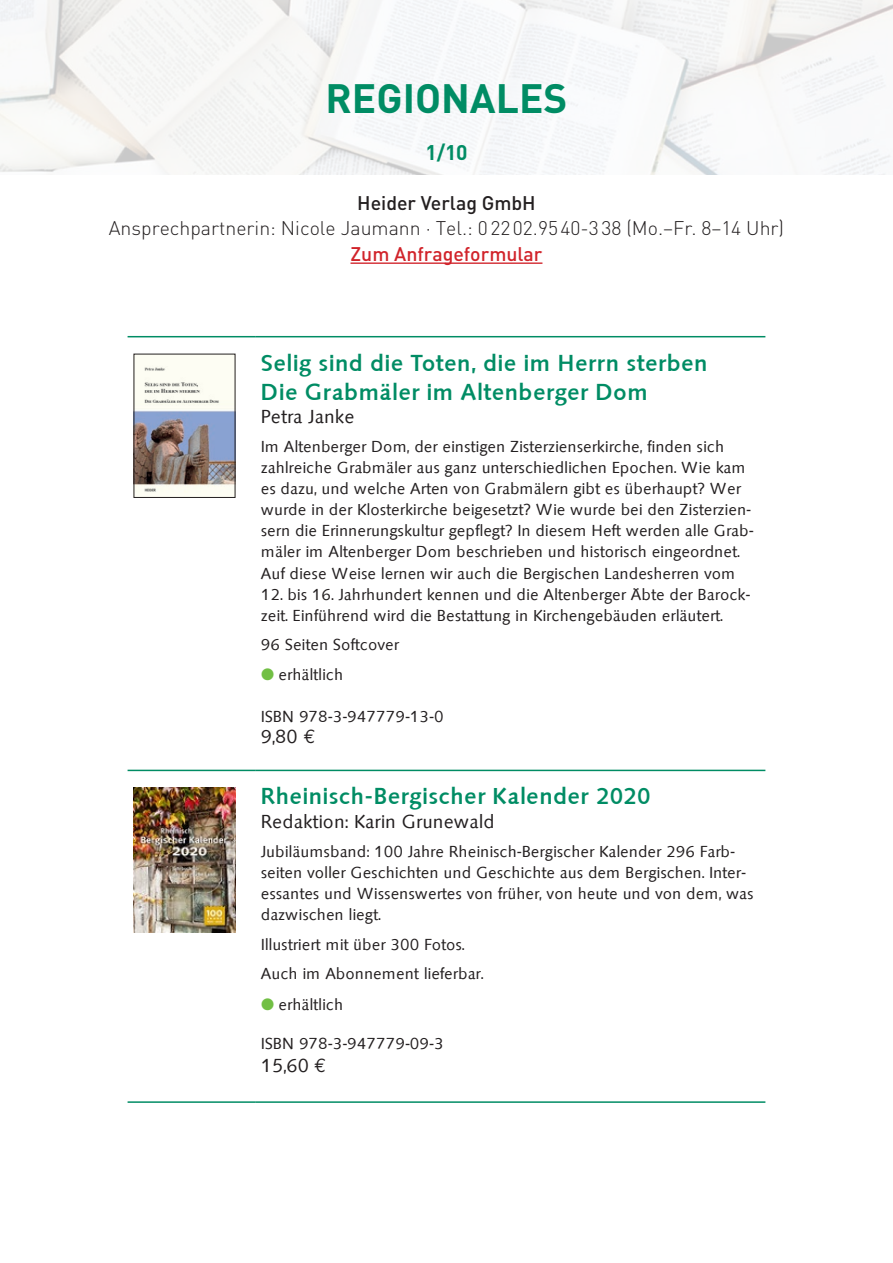
<style>
.page{position:relative;width:893px;height:1263px;background:#fff}
.page>*{position:absolute;margin:0;border:0;box-sizing:border-box;transform-origin:0 0}
.t1{font:700 40.5px "FF Din Heider";color:#008c64}
.t2{font:500 24px/28.8px "Saxony";letter-spacing:.01em;color:#008c64}
.t3{font:700 21px "FF Din Heider";color:#008c64}
.t4{font:300 19.5px "FF Din Heider";color:#231f20}
.t5{font:19.5px "Saxony";color:#231f20}
.t6{font:19.5px "FF Din Heider";color:#d1232a}
.t7{font:19.5px "FF Din Heider";color:#231f20}
.t8{font:16.5px/21px "Saxony";color:#231f20}
.s1{color:#71bf44}
.s2{font-family:"Euro Mono"}
</style>
<div class="page">
<div style="left:0;top:0;width:893px;height:203px;background:#f8f8f8"></div>
<hr style="left:350px;top:262px;width:192px;height:2px;background:#d1232a">
<hr style="left:128px;top:336px;width:127px;height:1px;background:#008c64">
<hr style="left:255px;top:336px;width:510px;height:1px;background:#008c64">
<hr style="left:128px;top:770px;width:127px;height:1px;background:#008c64">
<hr style="left:255px;top:770px;width:510px;height:1px;background:#008c64">
<hr style="left:128px;top:1101px;width:127px;height:2px;background:#008c64">
<hr style="left:255px;top:1101px;width:510px;height:2px;background:#008c64">
<img style="left:136px;top:356px;width:97px;height:140px">
<div style="left:134px;top:354px;width:101px;height:144px;border:1px solid #231f20"></div>
<img style="left:134px;top:787px;width:102px;height:145px">
<h1 class="t1" style="left:325px;top:72px;width:244px">REGIONALES</h1>
<p class="t3" style="left:425px;top:138px;width:44px">1/10</p>
<p class="t7" style="left:357px;top:190px;width:180px">Heider Verlag GmbH</p>
<p class="t4" style="left:109px;top:216px;width:677px">Ansprechpartnerin: Nicole Jaumann · Tel.: 02202.9540-338 (Mo.–Fr. 8–14 Uhr)</p>
<p class="t6" style="left:350px;top:241px;width:193px">Zum Anfrageformular</p>
<h2 class="t2" style="left:261px;top:348px;width:449px">Selig sind die Toten, die im Herrn sterben<br>Die Grabmäler im Altenberger Dom</h2>
<p class="t5" style="left:261px;top:406px;width:95px">Petra Janke</p>
<p class="t8" style="left:261px;top:437px;width:494px">Im Altenberger Dom, der einstigen Zisterzienserkirche, finden sich zahlreiche Grabmäler aus ganz unterschiedlichen Epochen. Wie kam es dazu, und welche Arten von Grabmälern gibt es überhaupt? Wer wurde in der Klosterkirche beigesetzt? Wie wurde bei den Zisterzien&shy;sern die Erinnerungskultur gepflegt? In diesem Heft werden alle Grab&shy;mäler im Altenberger Dom beschrieben und historisch eingeordnet.<br>Auf diese Weise lernen wir auch die Bergischen Landesherren vom</p>
<p class="t8" style="left:261px;top:584px;width:491px">12. bis 16. Jahrhundert kennen und die Altenberger Äbte der Barock&shy;zeit. Einführend wird die Bestattung in Kirchengebäuden erläutert.</p>
<p class="t8" style="left:261px;top:634px;width:140px">96 Seiten Softcover</p>
<p class="t8" style="left:261px;top:664px;width:84px"><span class="s1">●</span> erhältlich</p>
<p class="t8" style="left:261px;top:706px;width:184px">ISBN 978-3-947779-13-0</p>
<p class="t5" style="left:261px;top:725px;width:56px">9,80 <span class="s2">€</span></p>
<h2 class="t2" style="left:261px;top:782px;width:392px">Rheinisch-Bergischer Kalender 2020</h2>
<p class="t5" style="left:261px;top:811px;width:235px">Redaktion: Karin Grunewald</p>
<p class="t8" style="left:261px;top:841px;width:494px">Jubiläumsband: 100 Jahre Rheinisch-Bergischer Kalender 296 Farb&shy;seiten voller Geschichten und Geschichte aus dem Bergischen. Inter&shy;essantes und Wissenswertes von früher, von heute und von dem, was dazwischen liegt.</p>
<p class="t8" style="left:261px;top:930px;width:224px;line-height:29.5px">Illustriert mit über 300 Fotos.<br>Auch im Abonnement lieferbar.</p>
<p class="t8" style="left:261px;top:994px;width:84px"><span class="s1">●</span> erhältlich</p>
<p class="t8" style="left:261px;top:1033px;width:184px">ISBN 978-3-947779-09-3</p>
<p class="t5" style="left:261px;top:1055px;width:67px">15,60 <span class="s2">€</span></p>
</div>
